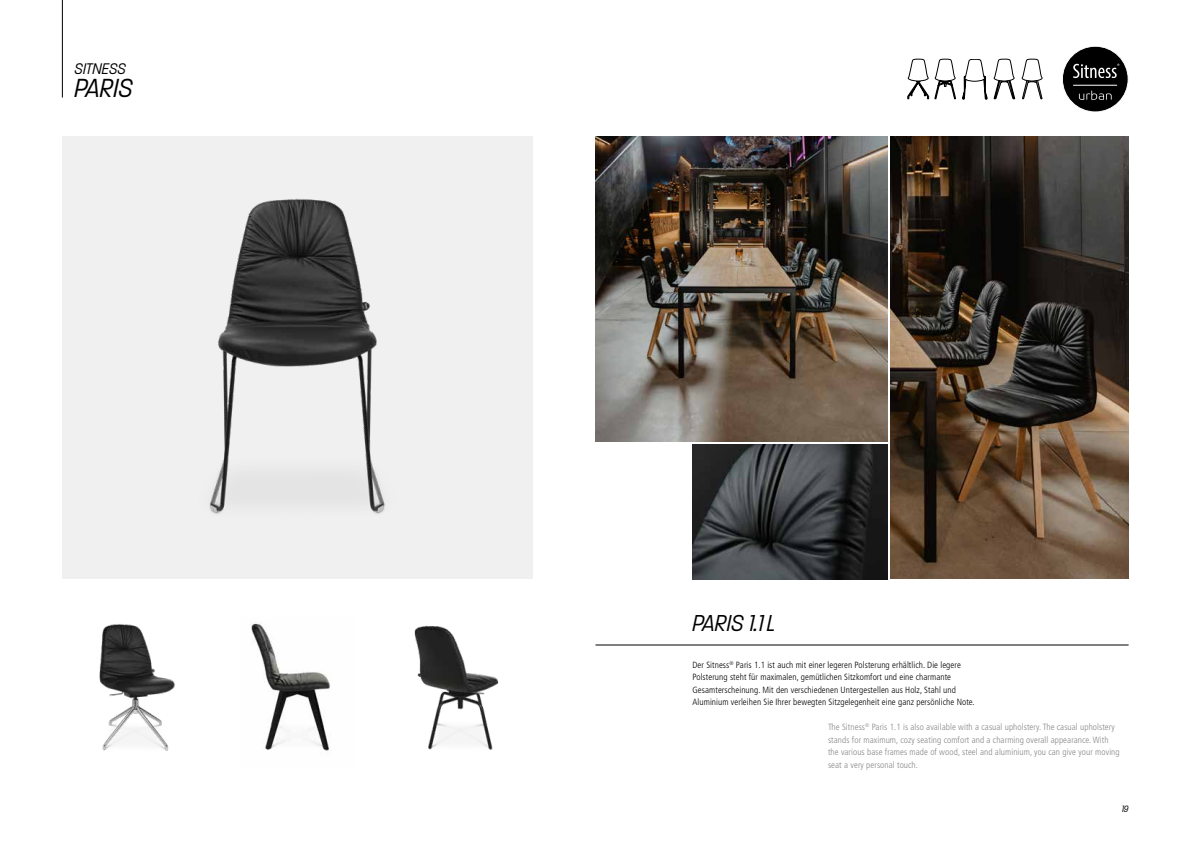
<style>
.page{position:relative;width:1191px;height:842px;background:#fff}
.page>*{position:absolute;margin:0;border:0;box-sizing:border-box;transform-origin:0 0}
.t1{font:italic 300 28.4px "Paralucent Condensed";color:#000}
.t2{font:italic 300 25px "Paralucent Condensed";color:#000}
.t3{font:italic 300 16.7px "Paralucent Condensed";color:#000}
.t4{font:italic 300 10px "Paralucent Condensed";color:#000}
.t5{font:300 condensed 9px/12.5px "Frutiger LT";letter-spacing:.01em;color:#000}
.t6{font:300 condensed 9px/12.5px "Frutiger LT";letter-spacing:.01em;color:#868786}
</style>
<div class="page">
<div style="left:62px;top:136px;width:471px;height:443px;background:#f0f0f0"></div>
<hr style="left:62px;top:0;width:1px;height:98px;background:#000">
<img style="left:99px;top:624px;width:76px;height:127px">
<img style="left:251px;top:623px;width:79px;height:128px">
<img style="left:414px;top:625px;width:85px;height:125px">
<hr style="left:595px;top:645px;width:533px;height:1px;background:#000">
<img style="left:209px;top:198px;width:176px;height:316px">
<svg style="left:907px;top:59px;width:48px;height:40px"></svg>
<svg style="left:962px;top:59px;width:81px;height:40px"></svg>
<img style="left:692px;top:444px;width:195px;height:135px">
<img style="left:890px;top:136px;width:238px;height:443px">
<img style="left:595px;top:136px;width:292px;height:305px">
<svg style="left:1062px;top:46px;width:66px;height:66px"></svg>
<h3 class="t3" style="left:75px;top:59px;width:53px">SITNESS</h3>
<h1 class="t1" style="left:75px;top:72px;width:60px">PARIS</h1>
<h2 class="t2" style="left:692px;top:609px;width:84px">PARIS 1.1L</h2>
<p class="t5" style="left:692px;top:658px;width:284px">Der Sitness<sup>®</sup> Paris 1.1 ist auch mit einer legeren Polsterung erhältlich. Die legere Polsterung steht für maximalen, gemütlichen Sitzkomfort und eine charmante Gesamterscheinung. Mit den verschiedenen Untergestellen aus Holz, Stahl und Aluminium verleihen Sie Ihrer bewegten Sitzgelegenheit eine ganz persönliche Note.</p>
<p class="t6" style="left:828px;top:721px;width:293px">The Sitness<sup>®</sup> Paris 1.1 is also available with a casual upholstery. The casual upholstery stands for maximum, cozy seating comfort and a charming overall appearance. With the various base frames made of wood, steel and aluminium, you can give your moving seat a very personal touch.</p>
<p class="t4" style="left:1121px;top:803px;width:8px">19</p>
</div>
